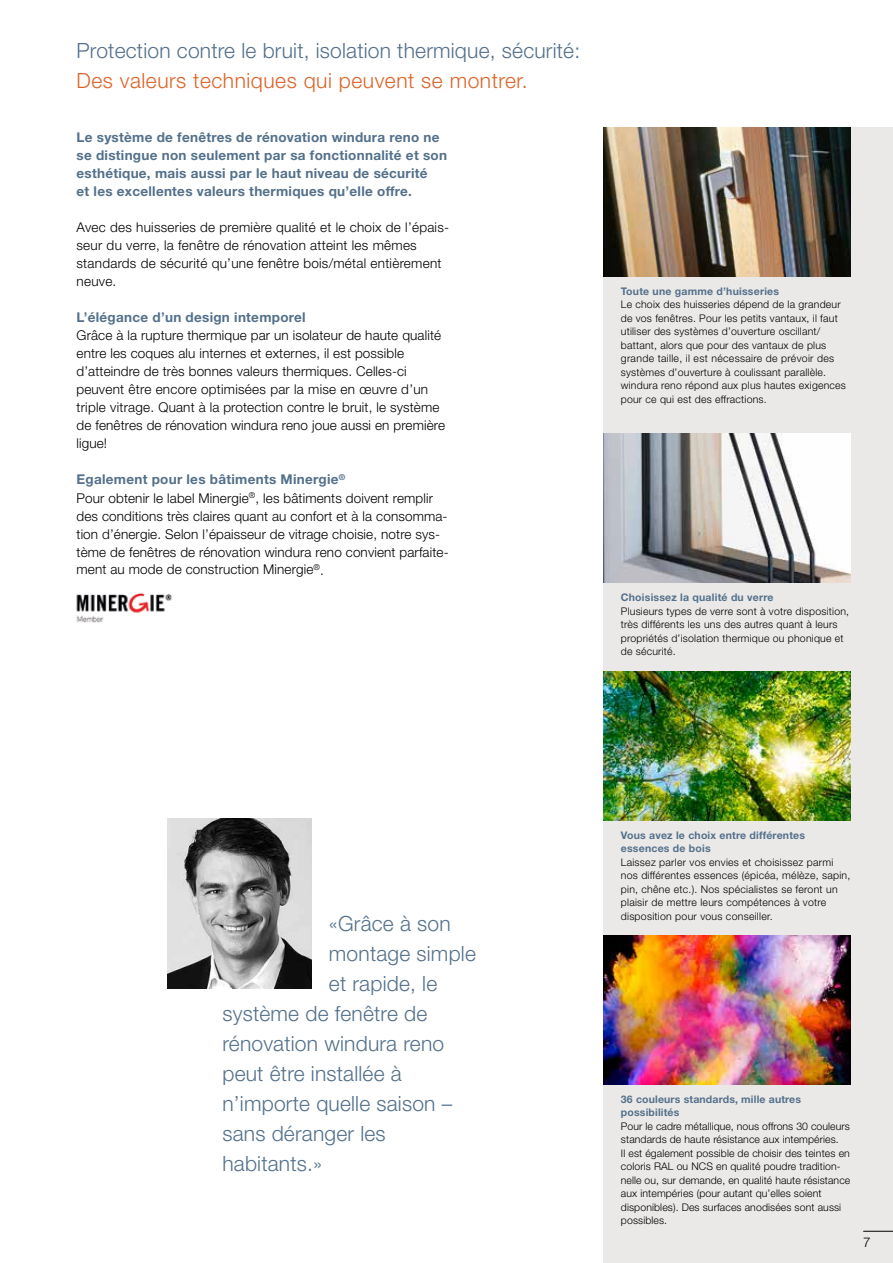
<style>
.page{position:relative;width:893px;height:1263px;background:#fff}
.page>*{position:absolute;margin:0;border:0;box-sizing:border-box;transform-origin:0 0}
.t1{font:300 21px "Helvetica Neue LT Std";letter-spacing:.01em;color:#53708b}
.t2{font:300 21px "Helvetica Neue LT Std";letter-spacing:.025em;color:#dc6428}
.t3{font:300 13.5px/18px "Helvetica Neue LT Std";letter-spacing:.01em;color:#000}
.t4{font:700 13.5px/18px "Helvetica Neue LT Std";letter-spacing:.02em;color:#53708b}
.t5{font:300 10.5px/13.5px "Helvetica Neue LT Std";letter-spacing:.02em;color:#000}
.t6{font:700 10.5px/13.5px "Helvetica Neue LT Std";letter-spacing:.02em;color:#53708b}
.s1{font-weight:700;color:#53708b}
</style>
<div class="page">
<img style="left:167px;top:819px;width:145px;height:170px">
<div style="left:604px;top:128px;width:289px;height:1135px;background:#ebe9e8"></div>
<img style="left:604px;top:128px;width:246px;height:148px">
<img style="left:604px;top:434px;width:246px;height:149px">
<img style="left:604px;top:672px;width:246px;height:149px">
<img style="left:604px;top:935px;width:247px;height:149px">
<img style="left:76px;top:592px;width:97px;height:31px">
<hr style="left:863px;top:1231px;width:30px;height:1px;background:#000">
<h1 class="t1" style="left:77px;top:37px;width:505px">Protection contre le bruit, isolation thermique, sécurité:</h1>
<h1 class="t2" style="left:77px;top:67px;width:453px">Des valeurs techniques qui peuvent se montrer.</h1>
<p class="t4" style="left:77px;top:128px;width:372px">Le système de fenêtres de rénovation windura reno ne se distingue non seulement par sa fonctionnalité et son esthétique, mais aussi par le haut niveau de sécurité<br>et les excellentes valeurs thermiques qu’elle offre.</p>
<p class="t3" style="left:77px;top:218px;width:374px">Avec des huisseries de première qualité et le choix de l’épais&shy;seur du verre, la fenêtre de rénovation atteint les mêmes standards de sécurité qu’une fenêtre bois/métal entièrement neuve.</p>
<p class="t4" style="left:77px;top:308px;width:231px">L’élégance d’un design intemporel</p>
<p class="t3" style="left:77px;top:326px;width:370px">Grâce à la rupture thermique par un isolateur de haute qualité entre les coques alu internes et externes, il est possible d’atteindre de très bonnes valeurs thermiques. Celles-ci peuvent être encore optimisées par la mise en œuvre d’un triple vitrage. Quant à la protection contre le bruit, le système de fenêtres de rénovation windura reno joue aussi en première ligue!</p>
<p class="t3" style="left:77px;top:470px;width:374px"><span class="s1">Egalement pour les bâtiments Minergie</span><sup>®<br></sup>Pour obtenir le label Minergie<sup>®</sup>, les bâtiments doivent remplir des conditions très claires quant au confort et à la consomma&shy;tion d’énergie. Selon l’épaisseur de vitrage choisie, notre sys&shy;tème de fenêtres de rénovation windura reno convient parfaite&shy;ment au mode de construction Minergie<sup>®</sup>.</p>
<p class="t6" style="left:621px;top:284px;width:160px">Toute une gamme d’huisseries</p>
<p class="t5" style="left:621px;top:298px;width:227px">Le choix des huisseries dépend de la grandeur de vos fenêtres. Pour les petits vantaux, il faut utiliser des systèmes d’ouverture oscillant/ battant, alors que pour des vantaux de plus grande taille, il est nécessaire de prévoir des systèmes d’ouverture à coulissant parallèle. windura reno répond aux plus hautes exigences pour ce qui est des effractions.</p>
<p class="t6" style="left:621px;top:590px;width:154px">Choisissez la qualité du verre</p>
<p class="t5" style="left:621px;top:604px;width:230px">Plusieurs types de verre sont à votre disposition, très différents les uns des autres quant à leurs propriétés d’isolation thermique ou phonique et de sécurité.</p>
<h1 class="t1" style="left:329px;top:910px;width:123px">«Grâce à son</h1>
<h1 class="t1" style="left:329px;top:940px;width:149px">montage simple</h1>
<h1 class="t1" style="left:329px;top:970px;width:110px">et rapide, le</h1>
<h1 class="t1" style="left:222px;top:1000px;width:206px">système de fenêtre de</h1>
<h1 class="t1" style="left:222px;top:1030px;width:223px">rénovation windura reno</h1>
<h1 class="t1" style="left:222px;top:1060px;width:181px">peut être installée à</h1>
<h1 class="t1" style="left:222px;top:1090px;width:231px">n’importe quelle saison –</h1>
<h1 class="t1" style="left:222px;top:1120px;width:165px">sans déranger les</h1>
<h1 class="t1" style="left:222px;top:1150px;width:101px">habitants.»</h1>
<p class="t6" style="left:621px;top:828px;width:186px">Vous avez le choix entre différentes essences de bois</p>
<p class="t5" style="left:621px;top:855px;width:231px">Laissez parler vos envies et choisissez parmi nos différentes essences (épicéa, mélèze, sapin, pin, chêne etc.). Nos spécialistes se feront un plaisir de mettre leurs compétences à votre disposition pour vous conseiller.</p>
<p class="t6" style="left:621px;top:1092px;width:182px">36 couleurs standards, mille autres possibilités</p>
<p class="t5" style="left:621px;top:1119px;width:231px">Pour le cadre métallique, nous offrons 30 couleurs standards de haute résistance aux intempéries.<br>Il est également possible de choisir des teintes en coloris RAL ou NCS en qualité poudre tradition&shy;nelle ou, sur demande, en qualité haute résistance aux intempéries (pour autant qu’elles soient disponibles). Des surfaces anodisées sont aussi possibles.</p>
<p class="t3" style="left:863px;top:1233px;width:9px">7</p>
</div>
